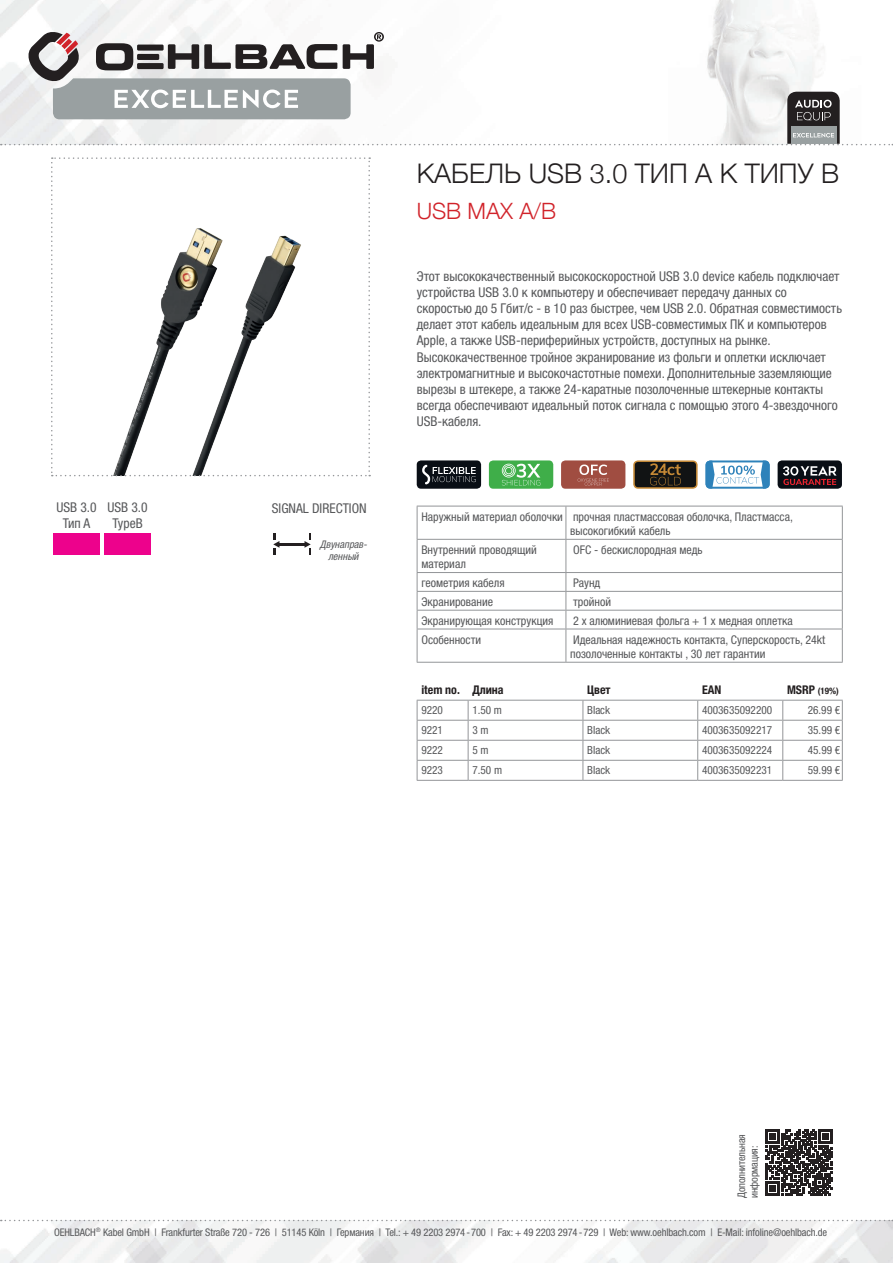
<style>
.page{position:relative;width:893px;height:1263px;background:#fff}
.page>*{position:absolute;margin:0;border:0;box-sizing:border-box;transform-origin:0 0}
.t1{font:300 27px "Helvetica Neue";color:#231f20}
.t2{font:300 22.5px "Helvetica Neue";color:#d1232a}
.t3{font:condensed 13.5px/16.2px "Helvetica Neue LTW1 G";color:#57585a}
.t4{font:condensed 12px/14.4px "Helvetica Neue LTW1 G";color:#57585a}
.t5{font:700 condensed 12px "Helvetica Neue LTW1 G";color:#231f20}
.t6{font:condensed 11.25px "Helvetica Neue LTW1 G";color:#57585a}
.t7{font:condensed 10.5px/12.6px "Helvetica Neue LTW1 G";letter-spacing:-.01em;color:#57585a}
.t8{font:italic condensed 10.5px/12.6px "Helvetica Neue LTW1 G";color:#57585a;text-align:center}
.t9{font:700 condensed 9px "Helvetica Neue LTW1 G";color:#231f20}
.s1{font-size:12px}
</style>
<div class="page">
<img style="left:0;top:1220px;width:893px;height:43px">
<img style="left:0;top:0;width:818px;height:145px">
<svg style="left:1px;top:1220px;width:892px;height:1px"></svg>
<svg style="left:51px;top:157px;width:319px;height:319px"></svg>
<div style="left:417px;top:460px;width:64px;height:29px;background:#090e15;border-radius:4px"></div>
<svg style="left:422px;top:465px;width:54px;height:19px"></svg>
<div style="left:489px;top:460px;width:64px;height:29px;background:#3fae49;border-radius:4px"></div>
<svg style="left:502px;top:464px;width:38px;height:21px"></svg>
<div style="left:561px;top:460px;width:64px;height:29px;background:#a04d41;border-radius:4px"></div>
<svg style="left:578px;top:464px;width:31px;height:22px"></svg>
<svg style="left:633px;top:460px;width:65px;height:29px;background:#463926"></svg>
<svg style="left:705px;top:460px;width:65px;height:29px"></svg>
<div style="left:778px;top:460px;width:64px;height:29px;background:#090e15;border-radius:4px"></div>
<svg style="left:783px;top:466px;width:54px;height:19px"></svg>
<img style="left:53px;top:533px;width:47px;height:21px">
<img style="left:104px;top:533px;width:47px;height:21px">
<hr style="left:279px;top:543px;width:26px;height:3px;background:#231f20">
<svg style="left:273px;top:533px;width:6px;height:21px"></svg>
<svg style="left:304px;top:533px;width:7px;height:21px"></svg>
<svg style="left:766px;top:1129px;width:66px;height:67px"></svg>
<svg style="left:1px;top:31px;width:892px;height:114px"></svg>
<svg style="left:417px;top:699px;width:426px;height:81px"></svg>
<hr style="left:417px;top:780px;width:51px;height:1px;background:#939598">
<hr style="left:468px;top:780px;width:115px;height:1px;background:#939598">
<hr style="left:583px;top:780px;width:115px;height:1px;background:#939598">
<hr style="left:698px;top:780px;width:85px;height:1px;background:#939598">
<hr style="left:783px;top:780px;width:60px;height:1px;background:#939598">
<hr style="left:417px;top:700px;width:51px;height:1px;background:#939598">
<hr style="left:468px;top:700px;width:115px;height:1px;background:#939598">
<hr style="left:583px;top:700px;width:115px;height:1px;background:#939598">
<hr style="left:698px;top:700px;width:85px;height:1px;background:#939598">
<hr style="left:783px;top:700px;width:60px;height:1px;background:#939598">
<svg style="left:418px;top:507px;width:424px;height:32px"></svg>
<hr style="left:417px;top:506px;width:149px;height:1px;background:#939598">
<hr style="left:417px;top:506px;width:1px;height:33px;background:#939598">
<hr style="left:566px;top:506px;width:277px;height:1px;background:#939598">
<hr style="left:566px;top:506px;width:1px;height:33px;background:#939598">
<hr style="left:842px;top:506px;width:1px;height:33px;background:#939598">
<hr style="left:417px;top:539px;width:149px;height:1px;background:#939598">
<hr style="left:566px;top:539px;width:277px;height:1px;background:#939598">
<hr style="left:417px;top:540px;width:1px;height:32px;background:#939598">
<hr style="left:566px;top:540px;width:1px;height:32px;background:#939598">
<hr style="left:842px;top:540px;width:1px;height:32px;background:#939598">
<hr style="left:417px;top:572px;width:149px;height:1px;background:#939598">
<hr style="left:566px;top:572px;width:277px;height:1px;background:#939598">
<hr style="left:417px;top:591px;width:149px;height:1px;background:#939598">
<hr style="left:566px;top:591px;width:277px;height:1px;background:#939598">
<hr style="left:417px;top:610px;width:149px;height:1px;background:#939598">
<svg style="left:417px;top:573px;width:1px;height:56px"></svg>
<hr style="left:566px;top:610px;width:277px;height:1px;background:#939598">
<svg style="left:566px;top:573px;width:1px;height:56px"></svg>
<svg style="left:842px;top:573px;width:1px;height:56px"></svg>
<hr style="left:417px;top:629px;width:149px;height:1px;background:#939598">
<hr style="left:417px;top:629px;width:1px;height:33px;background:#939598">
<hr style="left:566px;top:629px;width:277px;height:1px;background:#939598">
<hr style="left:566px;top:629px;width:1px;height:33px;background:#939598">
<hr style="left:842px;top:629px;width:1px;height:33px;background:#939598">
<hr style="left:417px;top:662px;width:149px;height:1px;background:#939598">
<hr style="left:566px;top:662px;width:277px;height:1px;background:#939598">
<h1 class="t1" style="left:417px;top:152px;width:424px">КАБЕЛЬ USB 3.0 ТИП A К ТИПУ B</h1>
<h2 class="t2" style="left:417px;top:193px;width:141px">USB MAX A/B</h2>
<p class="t3" style="left:56px;top:499px;width:42px;text-align:center">USB 3.0<br>Тип A</p>
<p class="t3" style="left:107px;top:499px;width:42px">USB 3.0</p>
<p class="t3" style="left:272px;top:500px;width:96px">SIGNAL DIRECTION</p>
<p class="t3" style="left:112px;top:515px;width:32px">TypeB</p>
<p class="t8" style="left:320px;top:538px;width:51px">Двунаправ&shy;ленный</p>
<p class="t3" style="left:417px;top:268px;width:427px">Этот высококачественный высокоскоростной USB 3.0 device кабель подключает устройства USB 3.0 к компьютеру и обеспечивает передачу данных со скоростью до 5 Гбит/с - в 10 раз быстрее, чем USB 2.0. Обратная совместимость делает этот кабель идеальным для всех USB-совместимых ПК и компьютеров Apple, а также USB-периферийных устройств, доступных на рынке.<br>Высококачественное тройное экранирование из фольги и оплетки исключает электромагнитные и высокочастотные помехи. Дополнительные заземляющие вырезы в штекере, а также 24-каратные позолоченные штекерные контакты всегда обеспечивают идеальный поток сигнала с помощью этого 4-звездочного USB-кабеля.</p>
<p class="t4" style="left:570px;top:509px;width:224px;text-indent:-149px">Наружный материал оболочки прочная пластмассовая оболочка, Пластмасса, высокогибкий кабель</p>
<p class="t4" style="left:421px;top:542px;width:117px">Внутренний проводящий материал</p>
<p class="t4" style="left:573px;top:542px;width:131px">OFC - бескислородная медь</p>
<p class="t4" style="left:421px;top:576px;width:85px">геометрия кабеля</p>
<p class="t4" style="left:573px;top:576px;width:29px">Раунд</p>
<p class="t4" style="left:421px;top:594px;width:73px">Экранирование</p>
<p class="t4" style="left:573px;top:594px;width:39px">тройной</p>
<p class="t4" style="left:421px;top:613px;width:133px">Экранирующая конструкция</p>
<p class="t4" style="left:573px;top:613px;width:221px">2 x алюминиевая фольга + 1 x медная оплетка</p>
<p class="t4" style="left:421px;top:632px;width:61px">Особенности</p>
<p class="t4" style="left:570px;top:632px;width:257px">Идеальная надежность контакта, Суперскорость, 24kt позолоченные контакты , 30 лет гарантии</p>
<p class="t5" style="left:421px;top:683px;width:84px">item no. Длина</p>
<p class="t5" style="left:587px;top:683px;width:25px">Цвет</p>
<p class="t5" style="left:702px;top:683px;width:21px">EAN</p>
<p class="t9" style="left:787px;top:686px;width:53px"><span class="s1">MSRP</span> (19%)</p>
<p class="t6" style="left:421px;top:704px;width:23px">9220</p>
<p class="t6" style="left:472px;top:704px;width:31px">1.50 m</p>
<p class="t6" style="left:587px;top:704px;width:24px">Black</p>
<p class="t6" style="left:702px;top:704px;width:72px">4003635092200</p>
<p class="t6" style="left:808px;top:704px;width:34px">26.99 €</p>
<p class="t6" style="left:421px;top:724px;width:23px">9221</p>
<p class="t6" style="left:472px;top:724px;width:18px">3 m</p>
<p class="t6" style="left:587px;top:724px;width:24px">Black</p>
<p class="t6" style="left:702px;top:724px;width:72px">4003635092217</p>
<p class="t6" style="left:808px;top:724px;width:34px">35.99 €</p>
<p class="t6" style="left:421px;top:744px;width:23px">9222</p>
<p class="t6" style="left:472px;top:744px;width:18px">5 m</p>
<p class="t6" style="left:587px;top:744px;width:24px">Black</p>
<p class="t6" style="left:702px;top:744px;width:72px">4003635092224</p>
<p class="t6" style="left:808px;top:744px;width:34px">45.99 €</p>
<p class="t6" style="left:421px;top:764px;width:23px">9223</p>
<p class="t6" style="left:472px;top:764px;width:31px">7.50 m</p>
<p class="t6" style="left:587px;top:764px;width:24px">Black</p>
<p class="t6" style="left:702px;top:764px;width:72px">4003635092231</p>
<p class="t6" style="left:808px;top:764px;width:34px">59.99 €</p>
<p class="t7" style="left:735px;top:1198px;width:65px;rotate:-90deg">Дополнительная информация:</p>
<p class="t7" style="left:54px;top:1226px;width:775px">OEHLBACH<sup>®</sup> Kabel GmbH | Frankfurter Straße 720 - 726 | 51145 Köln | Германия | Tel.: + 49 2203 2974-700 | Fax: + 49 2203 2974-729 | Web: www.oehlbach.com | E-Mail: infoline@oehlbach.de</p>
</div>
